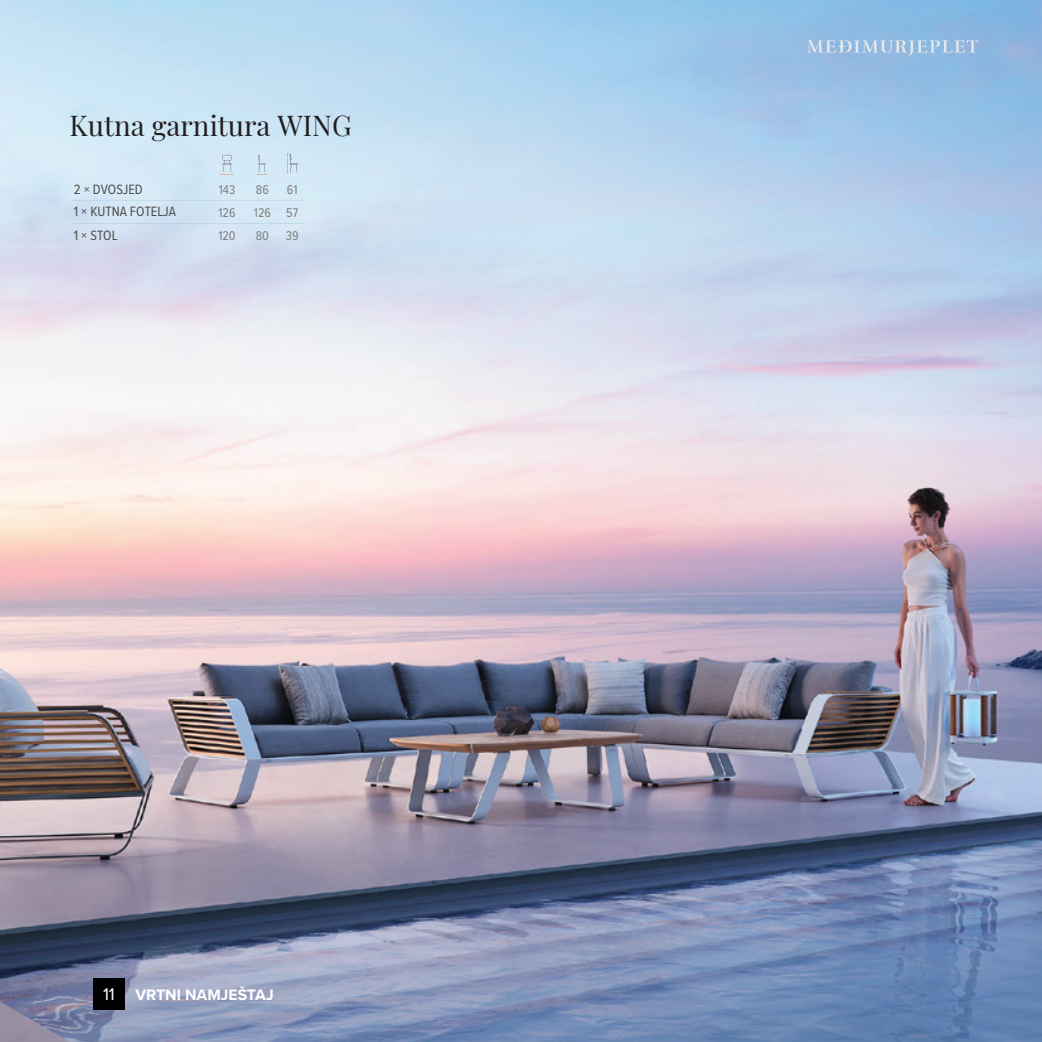
<style>
.page{position:relative;width:1042px;height:1042px;background:#fff}
.page>*{position:absolute;margin:0;border:0;box-sizing:border-box;transform-origin:0 0}
.t1{font:28px "Playfair Display";color:#231f20}
.t2{font:700 15.75px "Proxima Nova";color:#fff}
.t3{font:14px/22.9px "Proxima Nova Cond";color:#4d4d4d}
.t4{font:13.12px "Proxima Nova Cond";color:#7d7d7d}
.s1{font-weight:400;font-size:17.5px}
</style>
<div class="page">
<img style="left:0;top:0;width:1042px;height:1042px">
<div style="left:93px;top:978px;width:32px;height:32px;background:#000"></div>
<svg style="left:807px;top:40px;width:171px;height:16px;background:#a4c3e2"></svg>
<svg style="left:220px;top:155px;width:14px;height:20px"></svg>
<svg style="left:257px;top:155px;width:10px;height:20px"></svg>
<svg style="left:287px;top:153px;width:11px;height:20px"></svg>
<svg style="left:72px;top:200px;width:233px;height:1px"></svg>
<svg style="left:72px;top:223px;width:233px;height:1px"></svg>
<h1 class="t1" style="left:70px;top:104px;width:284px">Kutna garnitura WING</h1>
<p class="t3" style="left:74px;top:177px;width:104px">2 × DVOSJED<br>1 × KUTNA FOTELJA<br>1 × STOL</p>
<p class="t4" style="left:219px;top:180px;width:18px">143</p>
<p class="t4" style="left:256px;top:180px;width:14px">86</p>
<p class="t4" style="left:287px;top:180px;width:12px">61</p>
<p class="t4" style="left:218px;top:203px;width:19px">126</p>
<p class="t4" style="left:254px;top:203px;width:46px">126 57</p>
<p class="t4" style="left:218px;top:226px;width:19px">120</p>
<p class="t4" style="left:256px;top:226px;width:15px">80</p>
<p class="t4" style="left:286px;top:226px;width:14px">39</p>
<p class="t2" style="left:103px;top:982px;width:172px"><span class="s1">11</span> VRTNI NAMJEŠTAJ</p>
</div>
